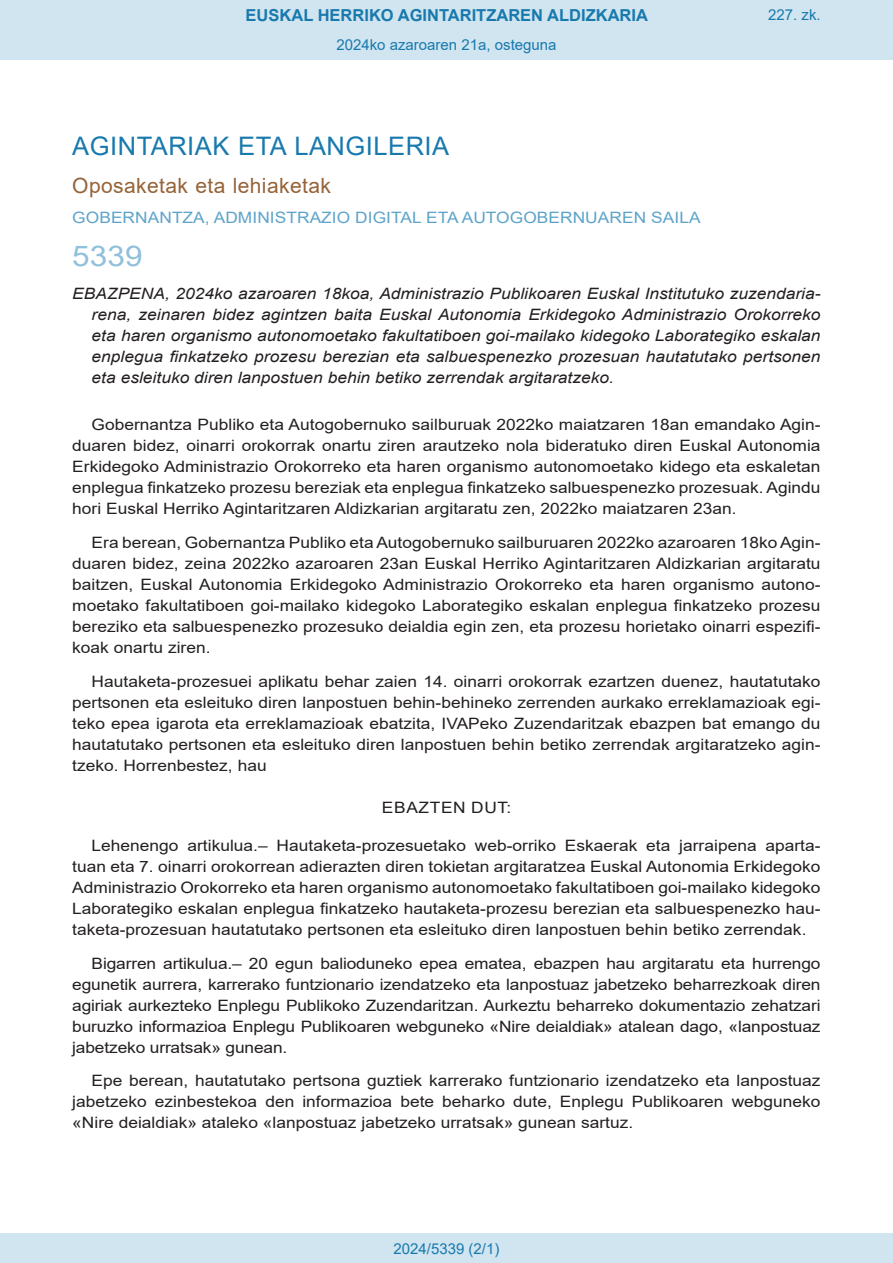
<style>
.page{position:relative;width:893px;height:1263px;background:#fff}
.page>*{position:absolute;margin:0;border:0;box-sizing:border-box;transform-origin:0 0}
.BOPVOrden{font:28.5px "Arial";color:#90c0db;scale:1.11 1}
.BOPVSeccion{font:25.5px "Arial";letter-spacing:.02em;color:#1879ad}
.BOPVSubseccion{font:21px "Arial";letter-spacing:.02em;color:#956338}
.t1{font:700 16.5px "Arial";color:#1879ad}
.BOPVDetalle{font:15.6px/21px "Arial";color:#231f20;text-align:justify;scale:1.11 1}
.BOPVTitulo{font:italic 15.6px/21px "Arial";color:#231f20;text-align:justify;scale:1.11 1}
.BOPVOrganismo{font:15.6px "Arial";letter-spacing:.005em;color:#5ea4ca;scale:1.11 1}
.BOPVClave{font:15.6px "Arial";letter-spacing:.035em;color:#231f20;scale:1.11 1}
.Paginacion_Centro{font:15px "Arial";color:#1879ad}
</style>
<div class="page">
<div style="left:0;top:0;width:893px;height:60px;background:#d0e5f0"></div>
<div style="left:0;top:1233px;width:893px;height:30px;background:#d0e5f0"></div>
<p class="t1" style="left:246px;top:3px;width:404px">EUSKAL HERRIKO AGINTARITZAREN ALDIZKARIA</p>
<p class="Paginacion_Centro" style="left:336px;top:35px;width:222px">2024ko azaroaren 21a, osteguna</p>
<p class="Paginacion_Centro" style="left:768px;top:5px;width:54px">227. zk.</p>
<p class="BOPVSeccion" style="left:72px;top:128px;width:378px">AGINTARIAK ETA LANGILERIA</p>
<p class="BOPVSubseccion" style="left:72px;top:171px;width:260px">Oposaketak eta lehiaketak</p>
<p class="BOPVOrganismo" style="left:72px;top:207px;width:567px">GOBERNANTZA, ADMINISTRAZIO DIGITAL ETA AUTOGOBERNUAREN SAILA</p>
<p class="BOPVOrden" style="left:72px;top:236px;width:65px">5339</p>
<p class="BOPVTitulo" style="left:92px;top:284px;width:658px;text-indent:-19px">EBAZPENA, 2024ko azaroaren 18koa, Administrazio Publikoaren Euskal Institutuko zuzendaria&shy;rena, zeinaren bidez agintzen baita Euskal Autonomia Erkidegoko Administrazio Orokorreko eta haren organismo autonomoetako fakultatiboen goi-mailako kidegoko Laborategiko eskalan enplegua finkatzeko prozesu berezian eta salbuespenezko prozesuan hautatutako pertsonen eta esleituko diren lanpostuen behin betiko zerrendak argitaratzeko.</p>
<p class="BOPVDetalle" style="left:72px;top:414px;width:676px;text-indent:19px">Gobernantza Publiko eta Autogobernuko sailburuak 2022ko maiatzaren 18an emandako Agin&shy;duaren bidez, oinarri orokorrak onartu ziren arautzeko nola bideratuko diren Euskal Autonomia Erkidegoko Administrazio Orokorreko eta haren organismo autonomoetako kidego eta eskaletan enplegua finkatzeko prozesu bereziak eta enplegua finkatzeko salbuespenezko prozesuak. Agindu hori Euskal Herriko Agintaritzaren Aldizkarian argitaratu zen, 2022ko maiatzaren 23an.</p>
<p class="BOPVDetalle" style="left:72px;top:532px;width:676px;text-indent:19px">Era berean, Gobernantza Publiko eta Autogobernuko sailburuaren 2022ko azaroaren 18ko Agin&shy;duaren bidez, zeina 2022ko azaroaren 23an Euskal Herriko Agintaritzaren Aldizkarian argitaratu baitzen, Euskal Autonomia Erkidegoko Administrazio Orokorreko eta haren organismo autono&shy;moetako fakultatiboen goi-mailako kidegoko Laborategiko eskalan enplegua finkatzeko prozesu bereziko eta salbuespenezko prozesuko deialdia egin zen, eta prozesu horietako oinarri espezifi&shy;koak onartu ziren.</p>
<p class="BOPVDetalle" style="left:72px;top:670px;width:676px;text-indent:19px">Hautaketa-prozesuei aplikatu behar zaien 14. oinarri orokorrak ezartzen duenez, hautatutako pertsonen eta esleituko diren lanpostuen behin-behineko zerrenden aurkako erreklamazioak egi&shy;teko epea igarota eta erreklamazioak ebatzita, IVAPeko Zuzendaritzak ebazpen bat emango du hautatutako pertsonen eta esleituko diren lanpostuen behin betiko zerrendak argitaratzeko agin&shy;tzeko. Horrenbestez, hau</p>
<p class="BOPVClave" style="left:382px;top:796px;width:118px">EBAZTEN DUT:</p>
<p class="BOPVDetalle" style="left:72px;top:835px;width:676px;text-indent:19px">Lehenengo artikulua.– Hautaketa-prozesuetako web-orriko Eskaerak eta jarraipena aparta&shy;tuan eta 7. oinarri orokorrean adierazten diren tokietan argitaratzea Euskal Autonomia Erkidegoko Administrazio Orokorreko eta haren organismo autonomoetako fakultatiboen goi-mailako kidegoko Laborategiko eskalan enplegua finkatzeko hautaketa-prozesu berezian eta salbuespenezko hau&shy;taketa-prozesuan hautatutako pertsonen eta esleituko diren lanpostuen behin betiko zerrendak.</p>
<p class="BOPVDetalle" style="left:72px;top:952px;width:676px;text-indent:19px">Bigarren artikulua.– 20 egun balioduneko epea ematea, ebazpen hau argitaratu eta hurrengo egunetik aurrera, karrerako funtzionario izendatzeko eta lanpostuaz jabetzeko beharrezkoak diren agiriak aurkezteko Enplegu Publikoko Zuzendaritzan. Aurkeztu beharreko dokumentazio zehatzari buruzko informazioa Enplegu Publikoaren webguneko «Nire deialdiak» atalean dago, «lanpostuaz jabetzeko urratsak» gunean.</p>
<p class="BOPVDetalle" style="left:72px;top:1070px;width:676px;text-indent:19px">Epe berean, hautatutako pertsona guztiek karrerako funtzionario izendatzeko eta lanpostuaz jabetzeko ezinbestekoa den informazioa bete beharko dute, Enplegu Publikoaren webguneko «Nire deialdiak» ataleko «lanpostuaz jabetzeko urratsak» gunean sartuz.</p>
<p class="Paginacion_Centro" style="left:393px;top:1238px;width:107px">2024/5339 (2/1)</p>
</div>
